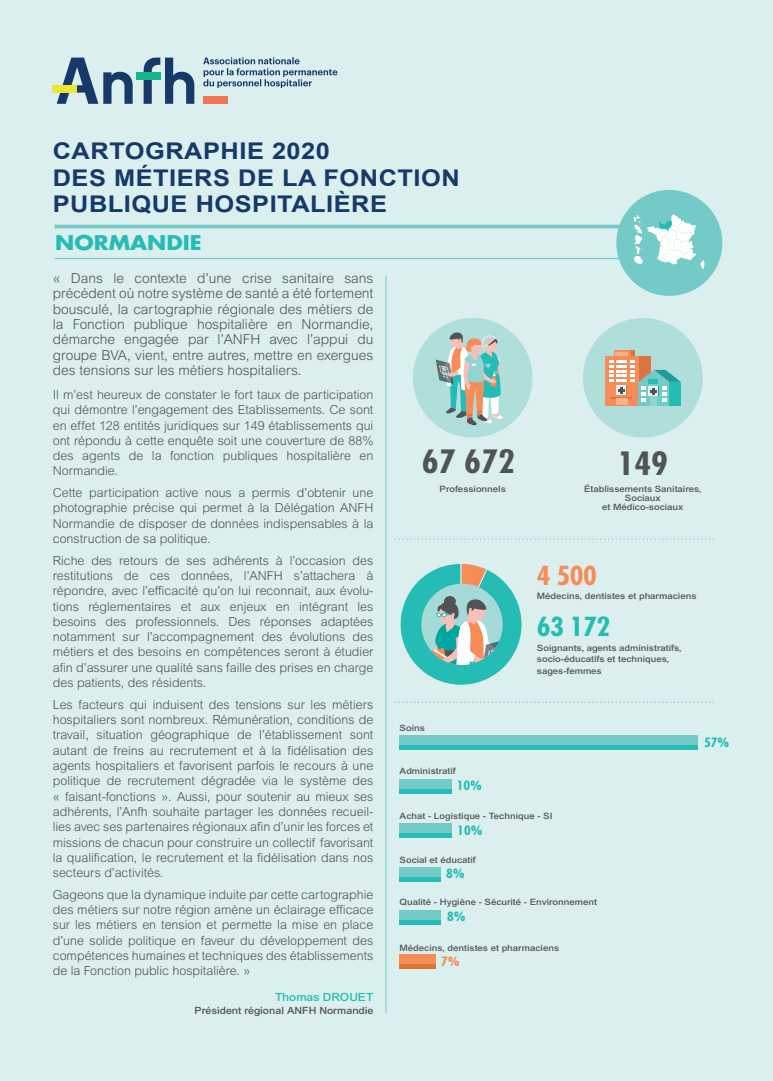
<style>
.page{position:relative;width:773px;height:1081px;background:#fff}
.page>*{position:absolute;margin:0;border:0;box-sizing:border-box;transform-origin:0 0}
.t1{font:700 condensed 31.25px "Futura Std";color:#505457;scale:1.1 1}
.t2{font:700 condensed 25.5px "Futura Std";color:#25bcb5;scale:1.1 1}
.t3{font:700 condensed 25.5px "Futura Std";color:#f68c58;scale:1.1 1}
.t4{font:700 23px/26.6px "Arial";letter-spacing:.02em;color:#17396a;scale:1.1 1}
.t5{font:700 19.75px "Futura Std";color:#25bcb5;scale:1.1 1}
.t6{font:300 13.75px/15.4px "Arial MT Std";color:#505457;text-align:justify}
.t7{font:300 12.5px/15.2px "Arial MT Std";color:#505457;text-align:justify}
.t8{font:700 condensed 12.5px "Futura Std";color:#25bcb5;scale:1.1 1}
.t9{font:700 condensed 12.5px "Futura Std";color:#f68c58;scale:1.1 1}
.t10{font:500 11.25px "Arial MT Std";color:#25bcb5;scale:1.07 1}
.t11{font:500 10px "Arial MT Std";color:#505457;scale:1.07 1}
.t12{font:500 8.75px/11.5px "Arial MT Std";color:#505457;scale:1.1 1}
</style>
<div class="page">
<div style="left:0;top:0;width:772px;height:1081px;background:#daefee"></div>
<div style="left:413px;top:318px;width:119px;height:119px;background:#afdedb;border-radius:50%"></div>
<div style="left:583px;top:318px;width:119px;height:119px;background:#afdedb;border-radius:50%"></div>
<div style="left:399px;top:735px;width:299px;height:15px;background:#73cac6"></div>
<div style="left:399px;top:779px;width:53px;height:14px;background:#73cac6"></div>
<div style="left:399px;top:823px;width:53px;height:14px;background:#73cac6"></div>
<div style="left:399px;top:867px;width:42px;height:14px;background:#73cac6"></div>
<div style="left:399px;top:911px;width:42px;height:14px;background:#73cac6"></div>
<div style="left:399px;top:954px;width:37px;height:15px;background:#f68c58"></div>
<hr style="left:385px;top:276px;width:1px;height:736px;background:#73cac6">
<svg style="left:434px;top:332px;width:69px;height:93px"></svg>
<svg style="left:395px;top:701px;width:319px;height:2px"></svg>
<svg style="left:395px;top:538px;width:319px;height:2px"></svg>
<hr style="left:55px;top:225px;width:634px;height:3px;background:#73cac6">
<hr style="left:55px;top:258px;width:634px;height:1px;background:#73cac6">
<div style="left:616px;top:190px;width:106px;height:106px;background:#73cac6;border-radius:50%"></div>
<svg style="left:633px;top:214px;width:71px;height:55px"></svg>
<svg style="left:57px;top:58px;width:76px;height:46px"></svg>
<svg style="left:144px;top:58px;width:50px;height:46px"></svg>
<div style="left:203px;top:96px;width:24px;height:8px;background:#f37557"></div>
<div style="left:53px;top:85px;width:24px;height:8px;background:#ebe835"></div>
<svg style="left:203px;top:57px;width:134px;height:31px"></svg>
<div style="left:136px;top:72px;width:24px;height:8px;background:#15b68d"></div>
<svg style="left:400px;top:563px;width:122px;height:123px"></svg>
<div style="left:399px;top:745px;width:299px;height:5px;background:#25bcb5"></div>
<hr style="left:399px;top:789px;width:53px;height:4px;background:#25bcb5">
<hr style="left:399px;top:833px;width:53px;height:4px;background:#25bcb5">
<hr style="left:399px;top:877px;width:42px;height:4px;background:#25bcb5">
<hr style="left:399px;top:921px;width:42px;height:4px;background:#25bcb5">
<div style="left:399px;top:964px;width:37px;height:5px;background:#dc7435"></div>
<div style="left:605px;top:356px;width:33px;height:49px;background:#f68c58"></div>
<div style="left:615px;top:398px;width:12px;height:7px;background:#f9b38a"></div>
<svg style="left:638px;top:401px;width:31px;height:4px"></svg>
<div style="left:669px;top:382px;width:11px;height:23px;background:#25bcb5"></div>
<div style="left:650px;top:396px;width:6px;height:9px;background:#90d3d0"></div>
<svg style="left:609px;top:350px;width:71px;height:51px"></svg>
<hr style="left:648px;top:379px;width:10px;height:4px;background:#25bcb5">
<h3 class="t4" style="left:53px;top:138px;width:371px">CARTOGRAPHIE 2020<br>DES MÉTIERS DE LA FONCTION<br>PUBLIQUE HOSPITALIÈRE</h3>
<h3 class="t5" style="left:55px;top:230px;width:135px">NORMANDIE</h3>
<p class="t6" style="left:53px;top:270px;width:322px">« Dans le contexte d’une crise sanitaire sans précédent où notre système de santé a été fortement bousculé, la cartographie régionale des métiers de la Fonction publique hospitalière en Normandie, démarche engagée par l’ANFH avec l’appui du groupe BVA, vient, entre autres, mettre en exergues des tensions sur les métiers hospitaliers.</p>
<p class="t7" style="left:53px;top:387px;width:322px">Il m’est heureux de constater le fort taux de participation qui démontre l’engagement des Etablissements. Ce sont en effet 128 entités juridiques sur 149 établissements qui ont répondu à cette enquête soit une couverture de 88% des agents de la fonction publiques hospitalière en Normandie.</p>
<p class="t7" style="left:53px;top:485px;width:322px">Cette participation active nous a permis d’obtenir une photographie précise qui permet à la Délégation ANFH Normandie de disposer de données indispensables à la construction de sa politique.</p>
<p class="t7" style="left:53px;top:552px;width:322px">Riche des retours de ses adhérents à l’occasion des restitutions de ces données, l’ANFH s’attachera à répondre, avec l’efficacité qu’on lui reconnait, aux évolu&shy;tions réglementaires et aux enjeux en intégrant les besoins des professionnels. Des réponses adaptées notamment sur l’accompagnement des évolutions des métiers et des besoins en compétences seront à étudier afin d’assurer une qualité sans faille des prises en charge des patients, des résidents.</p>
<p class="t7" style="left:53px;top:696px;width:322px">Les facteurs qui induisent des tensions sur les métiers hospitaliers sont nombreux. Rémunération, conditions de travail, situation géographique de l’établissement sont autant de freins au recrutement et à la fidélisation des agents hospitaliers et favorisent parfois le recours à une politique de recrutement dégradée via le système des « faisant-fonctions ». Aussi, pour soutenir au mieux ses adhérents, l’Anfh souhaite partager les données recueil&shy;lies avec ses partenaires régionaux afin d’unir les forces et missions de chacun pour construire un collectif favorisant la qualification, le recrutement et la fidélisation dans nos secteurs d’activités.</p>
<p class="t7" style="left:53px;top:886px;width:322px">Gageons que la dynamique induite par cette cartographie des métiers sur notre région amène un éclairage efficace sur les métiers en tension et permette la mise en place d’une solide politique en faveur du développement des compétences humaines et techniques des établissements de la Fonction public hospitalière. »</p>
<p class="t10" style="left:275px;top:991px;width:93px">Thomas DROUET</p>
<p class="t11" style="left:194px;top:1005px;width:168px">Président régional ANFH Normandie</p>
<h1 class="t1" style="left:422px;top:442px;width:86px">67 672</h1>
<p class="t12" style="left:439px;top:483px;width:62px">Professionnels</p>
<p class="t12" style="left:399px;top:722px;width:24px">Soins</p>
<p class="t12" style="left:399px;top:765px;width:53px">Administratif</p>
<p class="t8" style="left:456px;top:777px;width:25px">10%</p>
<h1 class="t1" style="left:617px;top:444px;width:48px">149</h1>
<p class="t12" style="left:584px;top:484px;width:108px;line-height:9px;text-align:center">Établissements Sanitaires,<br>Sociaux<br>et Médico-sociaux</p>
<h2 class="t3" style="left:537px;top:559px;width:56px">4 500</h2>
<h2 class="t2" style="left:537px;top:611px;width:68px">63 172</h2>
<p class="t12" style="left:537px;top:590px;width:146px">Médecins, dentistes et pharmaciens</p>
<p class="t12" style="left:537px;top:642px;width:133px">Soignants, agents administratifs, socio-éducatifs et techniques, sages-femmes</p>
<p class="t8" style="left:703px;top:734px;width:25px">57%</p>
<p class="t12" style="left:399px;top:810px;width:140px">Achat - Logistique - Technique - SI</p>
<p class="t8" style="left:457px;top:822px;width:25px">10%</p>
<p class="t12" style="left:399px;top:854px;width:71px">Social et éducatif</p>
<p class="t8" style="left:446px;top:866px;width:18px">8%</p>
<p class="t12" style="left:399px;top:896px;width:181px">Qualité - Hygiène - Sécurité - Environnement</p>
<p class="t8" style="left:447px;top:909px;width:18px">8%</p>
<p class="t12" style="left:399px;top:941px;width:146px">Médecins, dentistes et pharmaciens</p>
<p class="t9" style="left:441px;top:954px;width:18px">7%</p>
</div>
